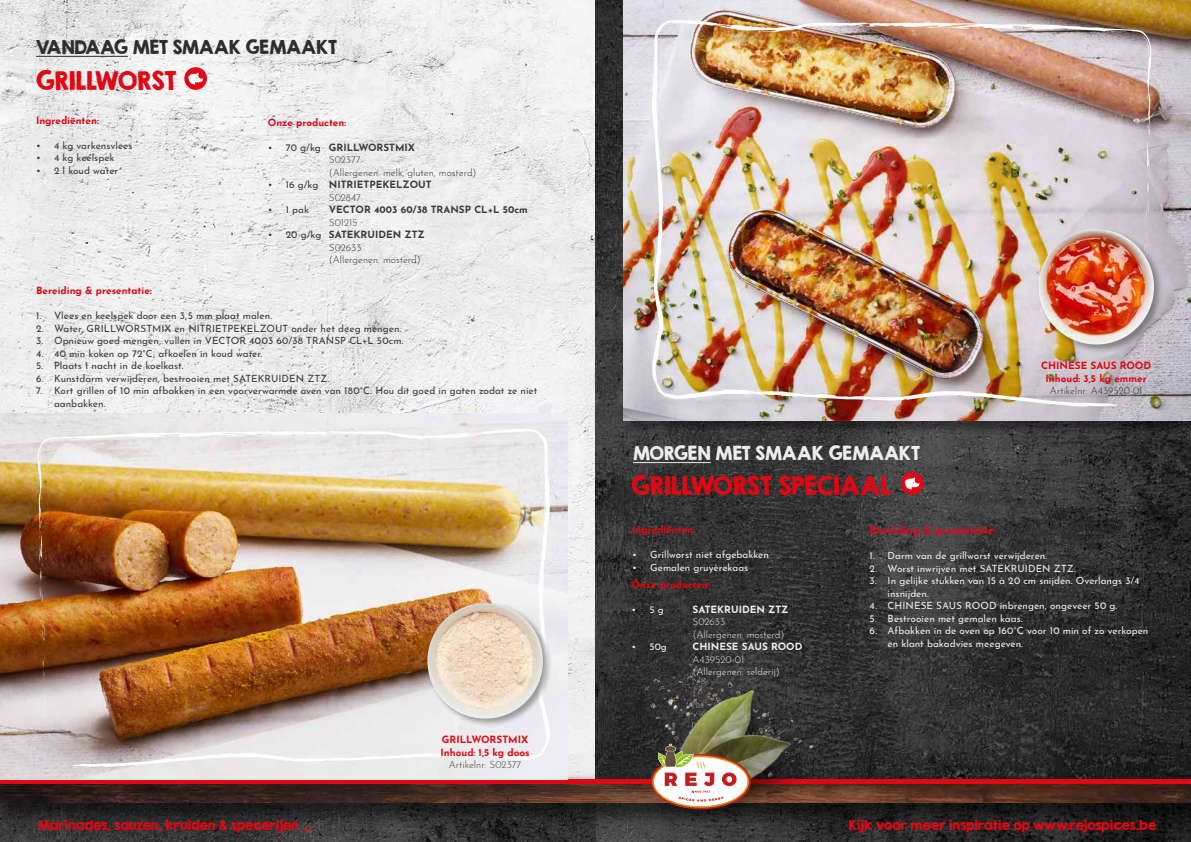
<style>
.page{position:relative;width:1191px;height:842px;background:#fff}
.page>*{position:absolute;margin:0;border:0;box-sizing:border-box;transform-origin:0 0}
.t1{font:23px "KG Second Chances Solid";color:#e30613}
.t2{font:17px "KG Second Chances Solid";color:#2d2e2d}
.t3{font:17px "KG Second Chances Solid";color:#ededed}
.t4{font:12px "KG Second Chances Solid";color:#e30613}
.t5{font:700 11px "Josefin Sans";letter-spacing:-.005em;color:#e30613}
.t6{font:10px/12.5px "Josefin Sans";color:#3c3b37}
.t7{font:10px/12.5px "Josefin Sans";color:#ededed}
.t8{font:700 10px/12.5px "Josefin Sans";color:#e30613}
.t9{font:300 10px/12.5px "Josefin Sans";color:#2d2e2d}
.t10{font:700 10px/12.5px "Josefin Sans";color:#3c3b37}
.t11{font:300 10px/12.5px "Josefin Sans";color:#ededed}
.t12{font:700 10px "Josefin Sans";color:#ededed}
.t13{font:300 10px "Josefin Sans";color:#3c3b37}
.s1{font-weight:400}
.s2{font-weight:300}
.s3{font-weight:300;color:#2d2e2d}
.s4{font-weight:400;color:#3c3b37}
.s5{font-weight:700;color:#3c3b37}
</style>
<div class="page">
<img style="left:0;top:0;width:1191px;height:768px">
<img style="left:595px;top:839px;width:596px;height:3px">
<img style="left:0;top:839px;width:595px;height:3px">
<img style="left:0;top:807px;width:1191px;height:32px">
<img style="left:0;top:768px;width:1191px;height:39px">
<div style="left:0;top:779px;width:1191px;height:5px;background:#e30613"></div>
<img style="left:607px;top:650px;width:230px;height:192px">
<img style="left:650px;top:744px;width:101px;height:65px">
<hr style="left:633px;top:462px;width:78px;height:1px;background:#ededed">
<div style="left:625px;top:0;width:566px;height:433px;background:#000;opacity:.35"></div>
<img style="left:624px;top:0;width:567px;height:421px">
<img style="left:652px;top:20px;width:499px;height:387px">
<svg style="left:714px;top:26px;width:13px;height:2px"></svg>
<svg style="left:1144px;top:66px;width:7px;height:162px"></svg>
<svg style="left:1094px;top:27px;width:40px;height:7px"></svg>
<svg style="left:1021px;top:26px;width:11px;height:4px"></svg>
<svg style="left:925px;top:22px;width:14px;height:6px"></svg>
<svg style="left:1112px;top:405px;width:18px;height:2px"></svg>
<svg style="left:660px;top:166px;width:2px;height:8px"></svg>
<img style="left:0;top:414px;width:567px;height:365px">
<img style="left:38px;top:429px;width:512px;height:338px">
<svg style="left:473px;top:434px;width:13px;height:2px"></svg>
<svg style="left:39px;top:469px;width:7px;height:174px"></svg>
<svg style="left:55px;top:435px;width:40px;height:6px"></svg>
<svg style="left:160px;top:435px;width:11px;height:3px"></svg>
<svg style="left:255px;top:430px;width:15px;height:6px"></svg>
<svg style="left:59px;top:765px;width:18px;height:3px"></svg>
<svg style="left:540px;top:548px;width:6px;height:16px"></svg>
<hr style="left:36px;top:56px;width:92px;height:1px;background:#2d2e2d">
<div style="left:426px;top:602px;width:126px;height:126px;background:#000;opacity:.35"></div>
<img style="left:427px;top:603px;width:116px;height:115px;border-radius:58px">
<div style="left:184px;top:67px;width:23px;height:23px;background:#e30613;border-radius:50%"></div>
<svg style="left:188px;top:73px;width:15px;height:11px"></svg>
<div style="left:1037px;top:228px;width:126px;height:126px;background:#000;opacity:.35"></div>
<img style="left:1038px;top:229px;width:116px;height:116px;border-radius:58px">
<svg style="left:900px;top:472px;width:23px;height:23px"></svg>
<svg style="left:904px;top:477px;width:16px;height:12px"></svg>
<h2 class="t2" style="left:36px;top:36px;width:303px">VANDAAG MET SMAAK GEMAAKT</h2>
<h1 class="t1" style="left:36px;top:66px;width:142px">GRILLWORST</h1>
<p class="t8" style="left:36px;top:112px;width:64px">Ingrediënten:</p>
<p class="t6" style="left:36px;top:138px;width:98px">• 4 kg varkensvlees</p>
<p class="t6" style="left:36px;top:150px;width:80px">• 4 kg keelspek</p>
<p class="t6" style="left:36px;top:163px;width:84px">• 2 l koud water</p>
<p class="t8" style="left:268px;top:115px;width:80px">Onze producten:</p>
<p class="t10" style="left:329px;top:140px;width:88px;text-indent:-61px"><span class="s1">• 70 g/kg</span> GRILLWORSTMIX<br><span class="s2">S02377</span></p>
<p class="t9" style="left:329px;top:165px;width:149px">(Allergenen: melk, gluten, mosterd)</p>
<p class="t10" style="left:329px;top:177px;width:104px;text-indent:-61px"><span class="s1">• 16 g/kg</span> NITRIETPEKELZOUT<br><span class="s3">S02847</span></p>
<p class="t6" style="left:268px;top:202px;width:43px">• 1 pak</p>
<p class="t10" style="left:329px;top:202px;width:200px">VECTOR 4003 60/38 TRANSP CL+L 50cm</p>
<p class="t13" style="left:329px;top:215px;width:30px">S01215</p>
<p class="t9" style="left:329px;top:228px;width:97px;text-indent:-61px"><span class="s4">• 20 g/kg</span> <span class="s5">SATEKRUIDEN ZTZ<br></span>S02633<br>(Allergenen: mosterd)</p>
<p class="t8" style="left:36px;top:283px;width:117px">Bereiding &amp; presentatie:</p>
<p class="t6" style="left:36px;top:308px;width:238px">1. Vlees en keelspek door een 3,5 mm plaat malen.</p>
<p class="t6" style="left:36px;top:321px;width:367px">2. Water, GRILLWORSTMIX en NITRIETPEKELZOUT onder het deeg mengen.</p>
<p class="t6" style="left:36px;top:333px;width:369px">3. Opnieuw goed mengen, vullen in VECTOR 4003 60/38 TRANSP CL+L 50cm.</p>
<p class="t6" style="left:36px;top:346px;width:228px">4. 40 min koken op 72°C, afkoelen in koud water.</p>
<p class="t6" style="left:36px;top:358px;width:149px">5. Plaats 1 nacht in de koelkast.</p>
<p class="t6" style="left:36px;top:371px;width:295px">6. Kunstdarm verwijderen, bestrooien met SATEKRUIDEN ZTZ.</p>
<p class="t6" style="left:54px;top:383px;width:485px;text-indent:-18px">7. Kort grillen of 10 min afbakken in een voorverwarmde oven van 180°C. Hou dit goed in gaten zodat ze niet aanbakken.</p>
<p class="t8" style="left:440px;top:732px;width:91px">GRILLWORSTMIX<br>Inhoud: 1,5 kg doos</p>
<p class="t13" style="left:449px;top:757px;width:74px">Artikelnr: S02377</p>
<h2 class="t3" style="left:633px;top:442px;width:289px">MORGEN MET SMAAK GEMAAKT</h2>
<h1 class="t1" style="left:631px;top:471px;width:261px">GRILLWORST SPECIAAL</h1>
<p class="t8" style="left:1041px;top:358px;width:111px;text-align:center">CHINESE SAUS ROOD<br>Inhoud: 3,5 kg emmer</p>
<p class="t9" style="left:1050px;top:383px;width:94px">Artikelnr: A439520-01</p>
<p class="t8" style="left:632px;top:522px;width:64px">Ingrediënten:</p>
<p class="t7" style="left:632px;top:547px;width:138px">• Grillworst niet afgebakken</p>
<p class="t7" style="left:632px;top:560px;width:118px">• Gemalen gruyèrekaas</p>
<p class="t8" style="left:631px;top:576px;width:80px">Onze producten:</p>
<p class="t7" style="left:631px;top:602px;width:34px">• 5 g</p>
<p class="t12" style="left:692px;top:600px;width:97px">SATEKRUIDEN ZTZ</p>
<p class="t11" style="left:692px;top:614px;width:93px">S02633<br>(Allergenen: mosterd)</p>
<p class="t7" style="left:631px;top:639px;width:37px">• 50g</p>
<p class="t12" style="left:692px;top:638px;width:111px">CHINESE SAUS ROOD</p>
<p class="t11" style="left:692px;top:652px;width:89px">A439520-01 (Allergenen: selderij)</p>
<p class="t5" style="left:869px;top:521px;width:128px">Bereiding &amp; presentatie:</p>
<p class="t7" style="left:869px;top:548px;width:179px">1. Darm van de grillworst verwijderen.</p>
<p class="t7" style="left:869px;top:561px;width:208px">2. Worst inwrijven met SATEKRUIDEN ZTZ.</p>
<p class="t7" style="left:887px;top:573px;width:253px;text-indent:-18px">3. In gelijke stukken van 15 à 20 cm snijden. Overlangs 3/4 insnijden.</p>
<p class="t7" style="left:869px;top:598px;width:249px">4. CHINESE SAUS ROOD inbrengen, ongeveer 50 g.</p>
<p class="t7" style="left:869px;top:611px;width:155px">5. Bestrooien met gemalen kaas.</p>
<p class="t7" style="left:887px;top:623px;width:262px;text-indent:-18px">6. Afbakken in de oven op 160°C voor 10 min of zo verkopen en klant bakadvies meegeven.</p>
<p class="t4" style="left:38px;top:818px;width:276px">Marinades, sauzen, kruiden &amp; specerijen ...</p>
<p class="t4" style="left:849px;top:818px;width:309px">Kijk voor meer inspiratie op www.rejospices.be</p>
</div>
